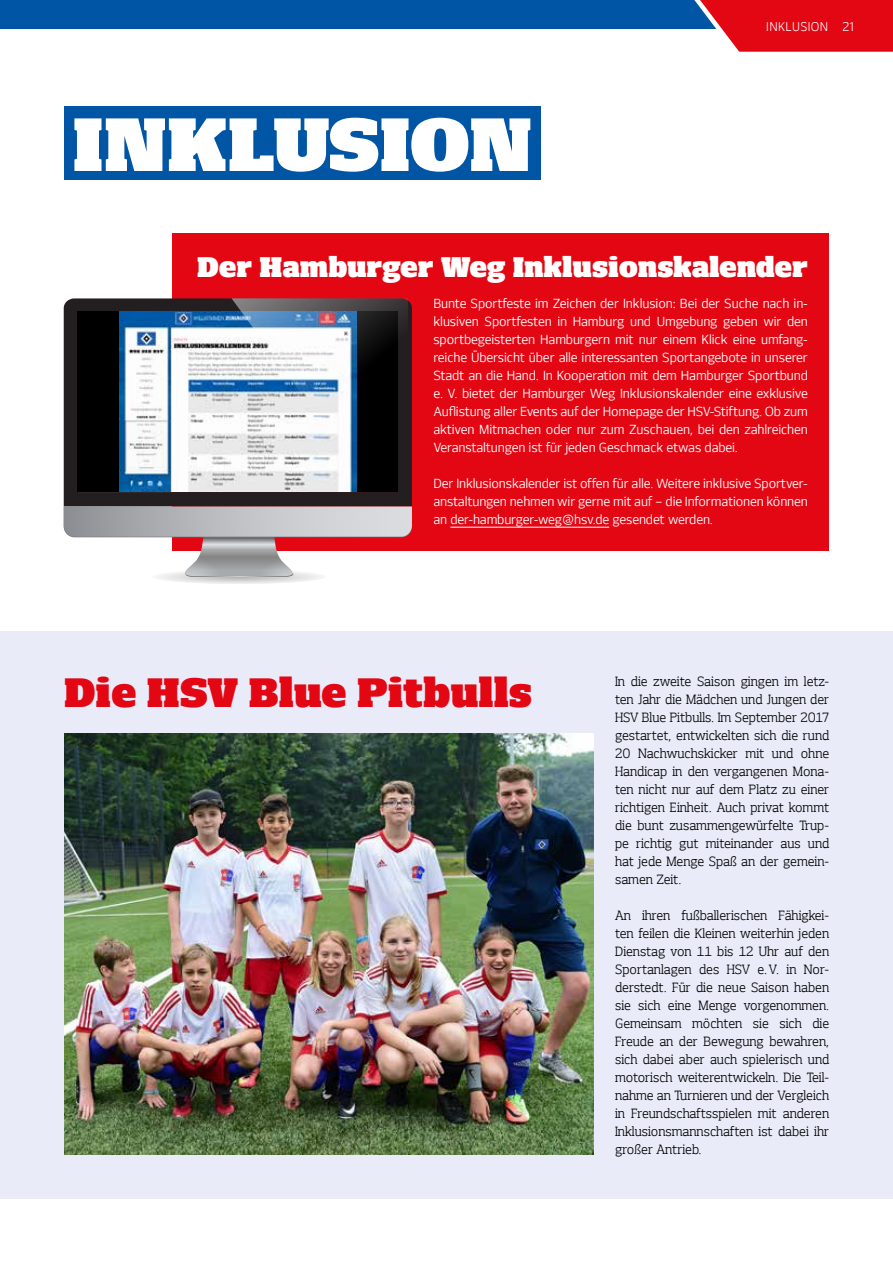
<style>
.page{position:relative;width:893px;height:1263px;background:#fff}
.page>*{position:absolute;margin:0;border:0;box-sizing:border-box;transform-origin:0 0}
.t1{font:800 72px "Hsv Slab";letter-spacing:-.01em;color:#fff}
.t2{font:800 39px "Hsv Slab";color:#e30613}
.t3{font:800 27px "Hsv Slab";color:#fff}
.t4{font:300 12.75px/18px "Hsv Slab";color:#000;text-align:justify}
.t5{font:12.75px/18px "Hsv Sans";letter-spacing:-.01em;color:#fff;text-align:justify}
.t6{font:300 12px "Hsv Sans";letter-spacing:.03em;color:#fff}
</style>
<div class="page">
<div style="left:0;top:631px;width:893px;height:568px;background:#e9ecf8"></div>
<div style="left:64px;top:106px;width:477px;height:73px;background:#0056a4"></div>
<img style="left:64px;top:733px;width:529px;height:421px">
<div style="left:172px;top:234px;width:657px;height:317px;background:#e30613"></div>
<svg style="left:64px;top:298px;width:348px;height:286px"></svg>
<hr style="left:450px;top:527px;width:159px;height:1px;background:#fff">
<div style="left:0;top:0;width:893px;height:28px;background:#0056a4"></div>
<svg style="left:665px;top:0;width:228px;height:52px"></svg>
<h1 class="t1" style="left:73px;top:100px;width:461px">INKLUSION</h1>
<p class="t6" style="left:766px;top:19px;width:89px">INKLUSION 21</p>
<h3 class="t3" style="left:197px;top:251px;width:612px">Der Hamburger Weg Inklusionskalender</h3>
<p class="t5" style="left:433px;top:295px;width:376px">Bunte Sportfeste im Zeichen der Inklusion: Bei der Suche nach in&shy;klusiven Sportfesten in Hamburg und Umgebung geben wir den sportbegeisterten Hamburgern mit nur einem Klick eine umfang&shy;reiche Übersicht über alle interessanten Sportangebote in unserer Stadt an die Hand. In Kooperation mit dem Hamburger Sportbund e. V. bietet der Hamburger Weg Inklusionskalender eine exklusive Auflistung aller Events auf der Homepage der HSV-Stiftung. Ob zum aktiven Mitmachen oder nur zum Zuschauen, bei den zahlreichen Veranstaltungen ist für jeden Geschmack etwas dabei.</p>
<p class="t5" style="left:433px;top:475px;width:376px">Der Inklusionskalender ist offen für alle. Weitere inklusive Sportver&shy;anstaltungen nehmen wir gerne mit auf – die Informationen können an der-hamburger-weg@hsv.de gesendet werden.</p>
<h2 class="t2" style="left:64px;top:668px;width:470px">Die HSV Blue Pitbulls</h2>
<p class="t4" style="left:615px;top:673px;width:216px">In die zweite Saison gingen im letz&shy;ten Jahr die Mädchen und Jungen der HSV Blue Pitbulls. Im September 2017 gestartet, entwickelten sich die rund 20 Nachwuchskicker mit und ohne Handicap in den vergangenen Mona&shy;ten nicht nur auf dem Platz zu einer richtigen Einheit. Auch privat kommt die bunt zusammengewürfelte Trup&shy;pe richtig gut miteinander aus und hat jede Menge Spaß an der gemein&shy;samen Zeit.</p>
<p class="t4" style="left:615px;top:907px;width:216px">An ihren fußballerischen Fähigkei&shy;ten feilen die Kleinen weiterhin jeden Dienstag von 11 bis 12 Uhr auf den Sportanlagen des HSV e.V. in Nor&shy;derstedt. Für die neue Saison haben sie sich eine Menge vorgenommen.<br>Gemeinsam möchten sie sich die Freude an der Bewegung bewahren, sich dabei aber auch spielerisch und motorisch weiterentwickeln. Die Teil&shy;nahme an Turnieren und der Vergleich in Freundschaftsspielen mit anderen Inklusionsmannschaften ist dabei ihr großer Antrieb.</p>
</div>
